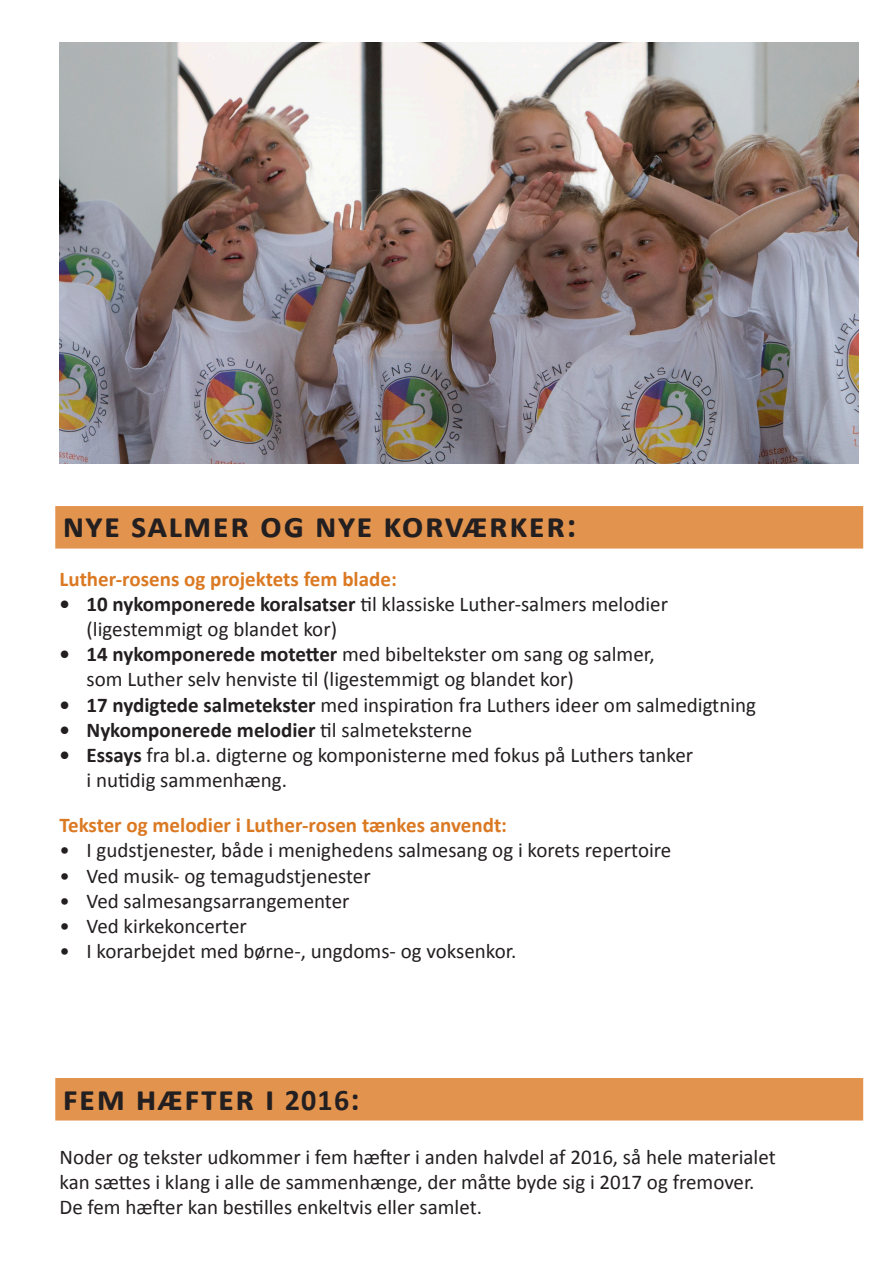
<style>
.page{position:relative;width:893px;height:1263px;background:#fff}
.page>*{position:absolute;margin:0;border:0;box-sizing:border-box;transform-origin:0 0}
.t1{font:700 36px "Calibri";letter-spacing:.04em;color:#231f20}
.t2{font:21px/25.2px "Calibri";color:#231f20}
.t3{font:700 21px "Calibri";color:#db7922}
.t4{font:700 21px "Calibri";color:#231f20}
.s1{font-weight:700}
.s2{font-weight:400}
.s3{font-size:30px}
.s4{font-size:33px}
</style>
<div class="page">
<div style="left:55px;top:506px;width:808px;height:43px;background:#e2934e;border:2px solid #db7922"></div>
<div style="left:55px;top:1078px;width:808px;height:42px;background:#e2934e"></div>
<img style="left:60px;top:43px;width:799px;height:420px">
<p class="t1" style="left:63px;top:502px;width:515px">nye salmer og nye korværker:</p>
<p class="t3" style="left:60px;top:565px;width:339px">Luther-rosens og projektets fem blade:</p>
<p class="t2" style="left:87px;top:591px;width:583px;text-indent:-27px"><span class="s1">• 10 nykomponerede koralsatser</span> til klassiske Luther-salmers melodier (ligestemmigt og blandet kor)</p>
<p class="t2" style="left:87px;top:642px;width:570px;text-indent:-27px"><span class="s1">• 14 nykomponerede motetter</span> med bibeltekster om sang og salmer, som Luther selv henviste til (ligestemmigt og blandet kor)</p>
<p class="t2" style="left:60px;top:692px;width:698px"><span class="s1">• 17 nydigtede salmetekster</span> med inspiration fra Luthers ideer om salmedigtning</p>
<p class="t4" style="left:60px;top:716px;width:414px">• Nykomponerede melodier <span class="s2">til salmeteksterne</span></p>
<p class="t2" style="left:87px;top:742px;width:608px;text-indent:-27px"><span class="s1">• Essays</span> fra bl.a. digterne og komponisterne med fokus på Luthers tanker i nutidig sammenhæng.</p>
<p class="t3" style="left:60px;top:812px;width:449px">Tekster og melodier i Luther-rosen tænkes anvendt:</p>
<p class="t2" style="left:60px;top:838px;width:613px">• I gudstjenester, både i menighedens salmesang og i korets repertoire</p>
<p class="t2" style="left:60px;top:863px;width:313px">• Ved musik- og temagudstjenester</p>
<p class="t2" style="left:60px;top:888px;width:291px">• Ved salmesangsarrangementer</p>
<p class="t2" style="left:60px;top:913px;width:189px">• Ved kirkekoncerter</p>
<p class="t2" style="left:60px;top:939px;width:458px">• I korarbejdet med børne-, ungdoms- og voksenkor.</p>
<p class="t1" style="left:63px;top:1075px;width:298px">fem hæfter i <span class="s3">2016</span><span class="s4">:</span></p>
<p class="t2" style="left:60px;top:1144px;width:718px">Noder og tekster udkommer i fem hæfter i anden halvdel af 2016, så hele materialet kan sættes i klang i alle de sammenhænge, der måtte byde sig i 2017 og fremover.<br>De fem hæfter kan bestilles enkeltvis eller samlet.</p>
</div>
